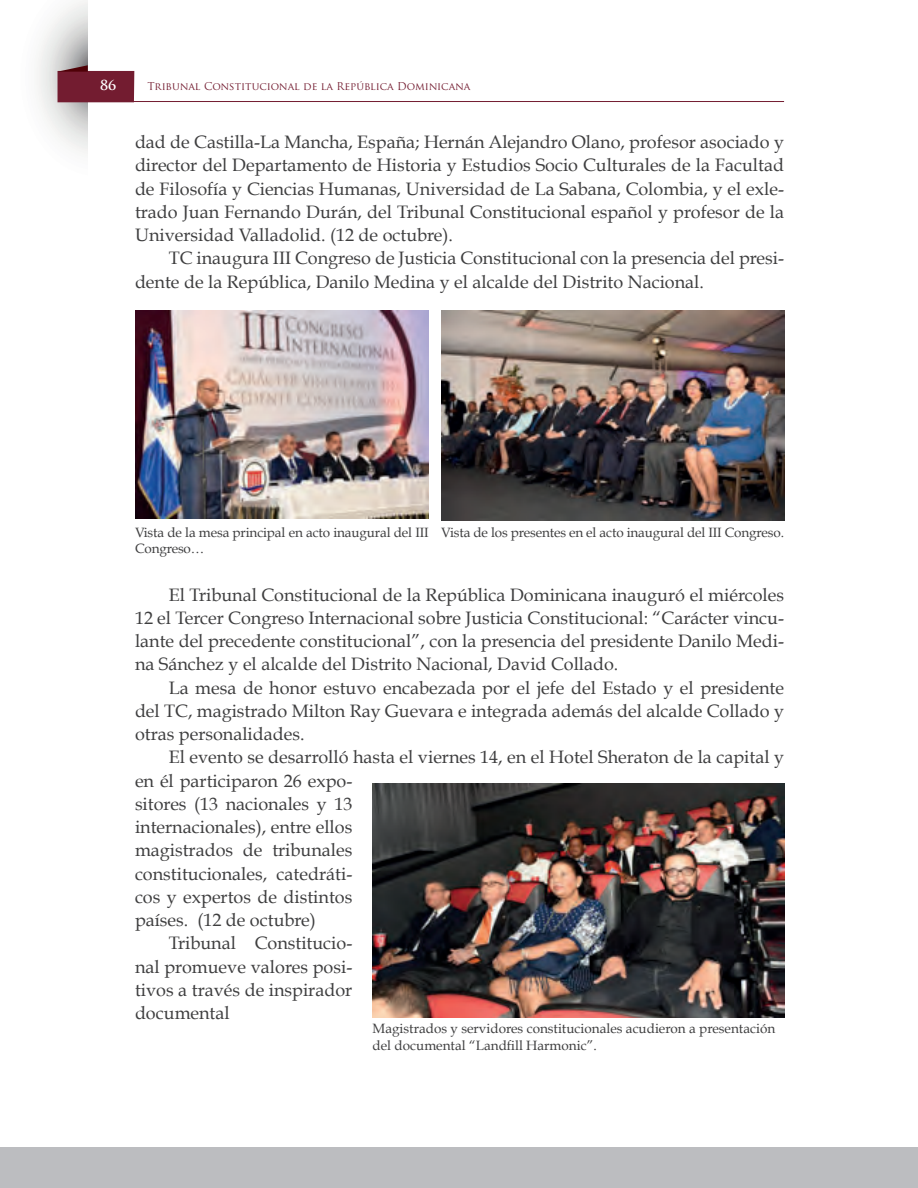
<style>
.page{position:relative;width:918px;height:1188px;background:#fff}
.page>*{position:absolute;margin:0;border:0;box-sizing:border-box;transform-origin:0 0}
.t1{font:18px/23.2px "Book Antiqua";color:#3e3e3f;text-align:justify}
.t2{font:13.5px/16.5px "Book Antiqua";letter-spacing:-.01em;color:#3e3e3f}
.t3{font:700 13.5px "Trajan Pro";color:#fff}
.t4{font:10.5px "Trajan Pro";color:#731c30}
</style>
<div class="page">
<img style="left:37px;top:0;width:51px;height:154px">
<div style="left:58px;top:71px;width:76px;height:31px;background:#731c30"></div>
<svg style="left:58px;top:65px;width:30px;height:7px"></svg>
<div style="left:0;top:1148px;width:918px;height:40px;background:#bcbdc0"></div>
<hr style="left:131px;top:101px;width:653px;height:1px;background:#731c30">
<img style="left:135px;top:310px;width:294px;height:209px">
<img style="left:441px;top:310px;width:343px;height:211px">
<img style="left:373px;top:783px;width:411px;height:234px">
<p class="t3" style="left:100px;top:77px;width:18px">86</p>
<p class="t4" style="left:148px;top:80px;width:324px">Tribunal Constitucional de la República Dominicana</p>
<p class="t1" style="left:135px;top:130px;width:651px">dad de Castilla-La Mancha, España; Hernán Alejandro Olano, profesor asociado y director del Departamento de Historia y Estudios Socio Culturales de la Facultad de Filosofía y Ciencias Humanas, Universidad de La Sabana, Colombia, y el exle&shy;trado Juan Fernando Durán, del Tribunal Constitucional español y profesor de la Universidad Valladolid. (12 de octubre).</p>
<p class="t1" style="left:135px;top:247px;width:651px;text-indent:34px">TC inaugura III Congreso de Justicia Constitucional con la presencia del presi&shy;dente de la República, Danilo Medina y el alcalde del Distrito Nacional.</p>
<p class="t2" style="left:135px;top:524px;width:295px">Vista de la mesa principal en acto inaugural del III<br>Congreso…</p>
<p class="t2" style="left:441px;top:524px;width:344px">Vista de los presentes en el acto inaugural del III Congreso.</p>
<p class="t1" style="left:135px;top:583px;width:651px;text-indent:34px">El Tribunal Constitucional de la República Dominicana inauguró el miércoles 12 el Tercer Congreso Internacional sobre Justicia Constitucional: “Carácter vincu&shy;lante del precedente constitucional”, con la presencia del presidente Danilo Medi&shy;na Sánchez y el alcalde del Distrito Nacional, David Collado.</p>
<p class="t1" style="left:135px;top:676px;width:651px;text-indent:34px">La mesa de honor estuvo encabezada por el jefe del Estado y el presidente del TC, magistrado Milton Ray Guevara e integrada además del alcalde Collado y otras personalidades.</p>
<p class="t1" style="left:169px;top:746px;width:617px">El evento se desarrolló hasta el viernes 14, en el Hotel Sheraton de la capital y</p>
<p class="t1" style="left:135px;top:769px;width:219px">en él participaron 26 expo-</p>
<p class="t1" style="left:135px;top:792px;width:219px">sitores (13 nacionales y 13</p>
<p class="t1" style="left:135px;top:815px;width:219px">internacionales), entre ellos</p>
<p class="t1" style="left:135px;top:839px;width:219px">magistrados de tribunales</p>
<p class="t1" style="left:135px;top:862px;width:219px">constitucionales, catedráti-</p>
<p class="t1" style="left:135px;top:885px;width:219px">cos y expertos de distintos</p>
<p class="t1" style="left:135px;top:908px;width:182px">países. (12 de octubre)</p>
<p class="t1" style="left:169px;top:932px;width:185px">Tribunal Constitucio-</p>
<p class="t1" style="left:135px;top:955px;width:219px">nal promueve valores posi-</p>
<p class="t1" style="left:135px;top:978px;width:219px">tivos a través de inspirador</p>
<p class="t1" style="left:135px;top:1001px;width:96px">documental</p>
<p class="t2" style="left:373px;top:1021px;width:404px">Magistrados y servidores constitucionales acudieron a presentación del documental “Landfill Harmonic”.</p>
</div>
